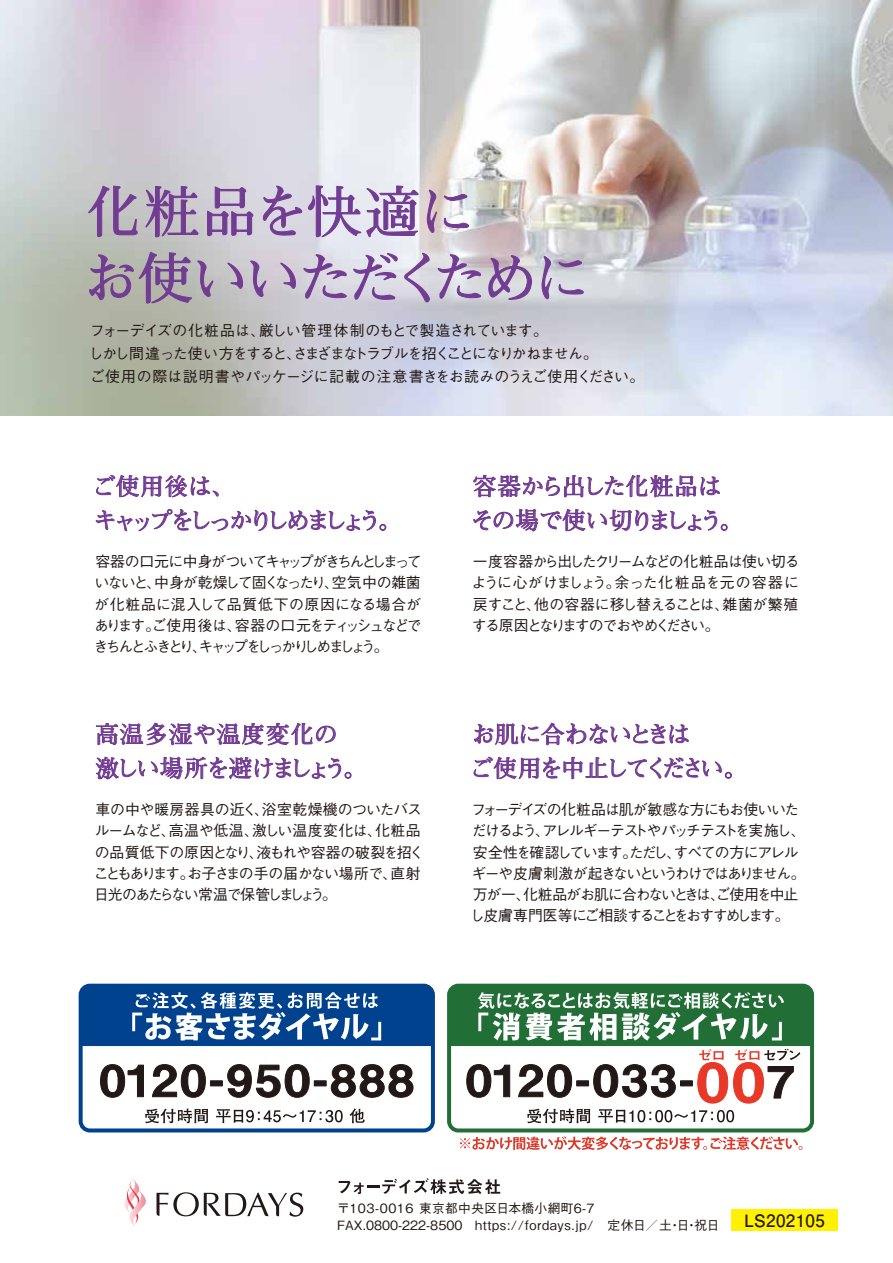
<style>
.page{position:relative;width:893px;height:1263px;background:#fff}
.page>*{position:absolute;margin:0;border:0;box-sizing:border-box;transform-origin:0 0}
.t1{font:700 55.35px/66.3px "Futo Min A101 Pr 6 N";letter-spacing:-.045em;color:#733c93}
.t2{font:700 23.4px/34px "Futo Min A101 Pr 6 N";letter-spacing:-.025em;color:#733c93}
.t3{font:700 23.4px/34px "Futo Min A101 Pr 6 N";letter-spacing:.015em;color:#733c93}
.t4{font:700 23.4px/34px "Futo Min A101 Pr 6 N";letter-spacing:-.085em;color:#733c93}
.t5{font:700 23.4px/34px "Futo Min A101 Pr 6 N";letter-spacing:-.15em;color:#733c93}
.t6{font:700 16.95px "Futo Go B101 Pr 5";letter-spacing:.02em;color:#221815}
.t7{font:500 14.85px/21.3px "Gothic BBB Pro";letter-spacing:-.085em;color:#221815;text-align:justify}
.t8{font:500 14.85px/21.3px "Gothic BBB Pro";letter-spacing:-.035em;color:#221815}
.t9{font:500 14.85px/23.4px "Gothic BBB Pro";letter-spacing:-.045em;color:#221815}
.t10{font:500 12.75px/17.2px "Gothic BBB Pro";letter-spacing:.025em;color:#221815}
</style>
<div class="page">
<img style="left:0;top:0;width:893px;height:415px">
<svg style="left:124px;top:1179px;width:22px;height:48px"></svg>
<svg style="left:157px;top:1192px;width:146px;height:25px"></svg>
<div style="left:732px;top:1209px;width:106px;height:22px;background:#fff100"></div>
<svg style="left:339px;top:1178px;width:161px;height:16px"></svg>
<div style="left:79px;top:984px;width:356px;height:148px;border:4px solid #00428e;border-radius:9px"></div>
<div style="left:447px;top:984px;width:367px;height:148px;border:4px solid #226e37;border-radius:9px"></div>
<svg style="left:81px;top:986px;width:352px;height:60px;background:#3166a3"></svg>
<svg style="left:100px;top:1064px;width:44px;height:34px"></svg>
<svg style="left:152px;top:1064px;width:54px;height:34px"></svg>
<svg style="left:210px;top:1080px;width:13px;height:6px"></svg>
<svg style="left:227px;top:1064px;width:83px;height:34px"></svg>
<svg style="left:314px;top:1080px;width:12px;height:6px"></svg>
<svg style="left:331px;top:1064px;width:83px;height:34px"></svg>
<svg style="left:145px;top:1108px;width:63px;height:15px"></svg>
<svg style="left:216px;top:1109px;width:127px;height:14px"></svg>
<svg style="left:349px;top:1108px;width:16px;height:15px"></svg>
<svg style="left:460px;top:1136px;width:342px;height:14px"></svg>
<svg style="left:449px;top:986px;width:363px;height:137px"></svg>
<svg style="left:87px;top:185px;width:51px;height:53px;background:#b7b1ba"></svg>
<svg style="left:145px;top:185px;width:54px;height:53px;background:#b4a8bc"></svg>
<svg style="left:206px;top:185px;width:48px;height:52px;background:#bfb4ca"></svg>
<svg style="left:262px;top:185px;width:157px;height:53px;background:#cdc4db"></svg>
<svg style="left:426px;top:189px;width:44px;height:44px"></svg>
<svg style="left:89px;top:251px;width:207px;height:53px;background:#b6b0b7"></svg>
<svg style="left:303px;top:252px;width:95px;height:48px;background:#cdc6d9"></svg>
<svg style="left:404px;top:252px;width:26px;height:51px"></svg>
<svg style="left:437px;top:253px;width:45px;height:46px;background:#ccc5d4"></svg>
<svg style="left:488px;top:255px;width:45px;height:46px;background:#c3b7c8"></svg>
<svg style="left:541px;top:255px;width:43px;height:45px;background:#c5c0d0"></svg>
<svg style="left:96px;top:474px;width:123px;height:24px"></svg>
<svg style="left:95px;top:509px;width:292px;height:23px"></svg>
<svg style="left:473px;top:474px;width:247px;height:24px"></svg>
<svg style="left:473px;top:509px;width:255px;height:23px"></svg>
<svg style="left:95px;top:722px;width:257px;height:58px"></svg>
<svg style="left:474px;top:722px;width:215px;height:24px"></svg>
<svg style="left:473px;top:756px;width:259px;height:24px"></svg>
<h1 class="t1" style="left:83px;top:176px;width:508px">化粧品を快適に<br>お使いいただくために</h1>
<p class="t9" style="left:89px;top:317px;width:557px">フォーデイズの化粧品は、厳しい管理体制のもとで製造されています。<br>しかし間違った使い方をすると、さまざまなトラブルを招くことになりかねません。<br>ご使用の際は説明書やパッケージに記載の注意書きをお読みのうえご使用ください。</p>
<h2 class="t5" style="left:93px;top:468px;width:311px">ご使用後は、<br>キャップをしっかりしめましょう。</h2>
<p class="t7" style="left:94px;top:549px;width:330px">容器の口元に中身がついてキャップがきちんとしまっていないと、中身が乾燥して固くなったり、空気中の雑菌が化粧品に混入して品質低下の原因になる場合があります。ご使用後は、容器の口元をティッシュなどできちんとふきとり、キャップをしっかりしめましょう。</p>
<h2 class="t3" style="left:95px;top:716px;width:273px">高温多湿や温度変化の<br>激しい場所を避けましょう。</h2>
<p class="t8" style="left:94px;top:797px;width:332px">車の中や暖房器具の近く、浴室乾燥機のついたバスルームなど、高温や低温、激しい温度変化は、化粧品の品質低下の原因となり、液もれや容器の破裂を招くこともあります。お子さまの手の届かない場所で、直射日光のあたらない常温で保管しましょう。</p>
<h2 class="t2" style="left:471px;top:468px;width:274px">容器から出した化粧品はその場で使い切りましょう。</h2>
<p class="t7" style="left:471px;top:549px;width:330px">一度容器から出したクリームなどの化粧品は使い切るように心がけましょう。余った化粧品を元の容器に戻すこと、他の容器に移し替えることは、雑菌が繁殖する原因となりますのでおやめください。</p>
<h2 class="t4" style="left:470px;top:716px;width:279px">お肌に合わないときは<br>ご使用を中止してください。</h2>
<p class="t7" style="left:470px;top:797px;width:337px;text-align:left">フォーデイズの化粧品は肌が敏感な方にもお使いいただけるよう、アレルギーテストやパッチテストを実施し、安全性を確認しています。ただし、すべての方にアレルギーや皮膚刺激が起きないというわけではありません。万が一、化粧品がお肌に合わないときは、ご使用を中止し皮膚専門医等にご相談することをおすすめします。</p>
<p class="t10" style="left:337px;top:1198px;width:384px">〒103-0016 東京都中央区日本橋小網町6-7<br>FAX.0800-222-8500　https://fordays.jp/　定休日／土・日・祝日</p>
<p class="t6" style="left:744px;top:1207px;width:82px">LS202105</p>
</div>
